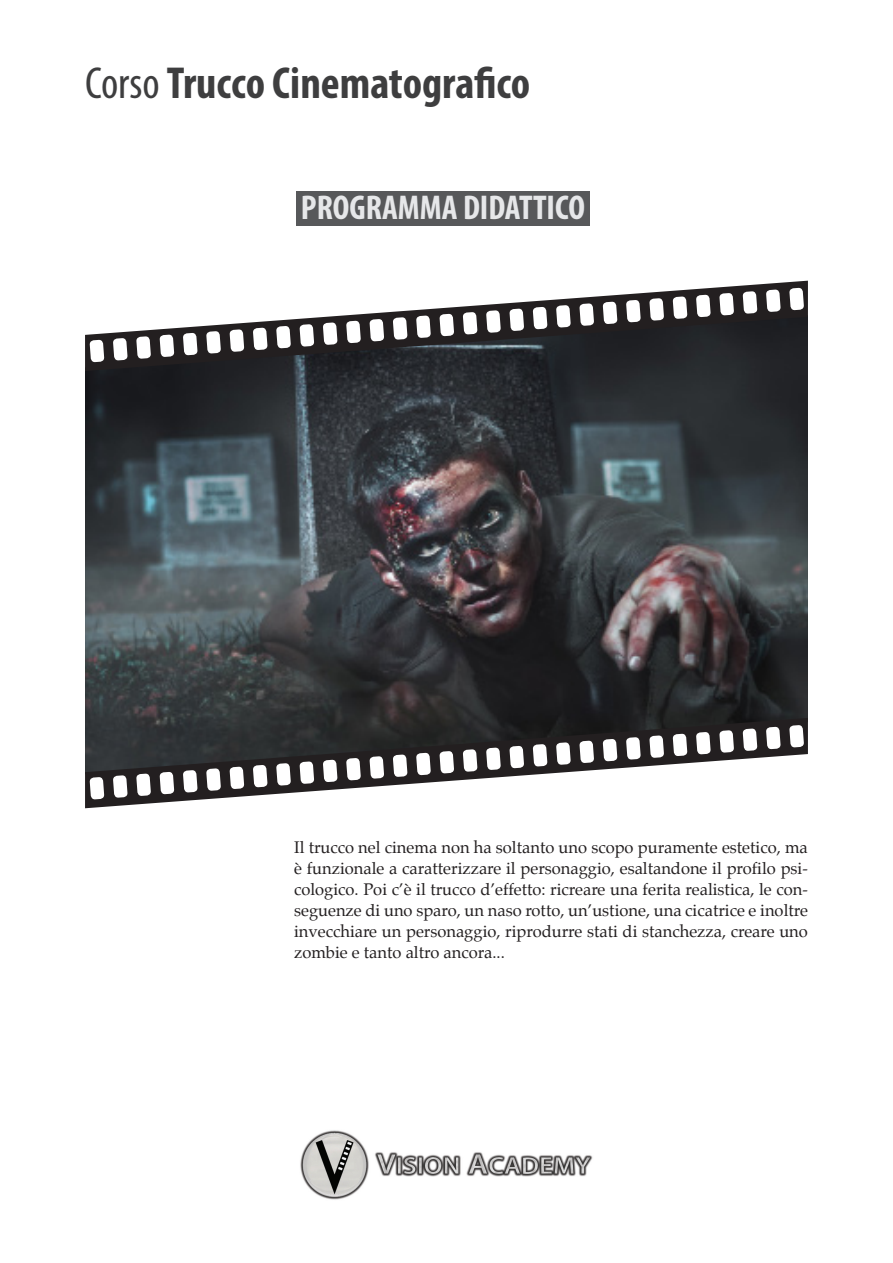
<style>
.page{position:relative;width:893px;height:1263px;background:#fff}
.page>*{position:absolute;margin:0;border:0;box-sizing:border-box;transform-origin:0 0}
.Titoli{font:700 condensed 45px "Myriad Pro";color:#3e3e3f}
.Intestazione{font:700 condensed 34.5px "Myriad Pro";color:#e6e7e9}
.Testo{font:16.5px/21px "Palatino";color:#231f20;text-align:justify}
.s1{font-weight:400}
</style>
<div class="page">
<img style="left:85px;top:371px;width:723px;height:347px">
<img style="left:300px;top:1130px;width:293px;height:70px">
<svg style="left:85px;top:281px;width:723px;height:90px"></svg>
<svg style="left:85px;top:718px;width:723px;height:90px"></svg>
<svg style="left:89px;top:340px;width:15px;height:22px"></svg>
<svg style="left:113px;top:338px;width:15px;height:23px"></svg>
<svg style="left:136px;top:336px;width:15px;height:23px"></svg>
<svg style="left:159px;top:334px;width:15px;height:23px"></svg>
<svg style="left:183px;top:333px;width:15px;height:22px"></svg>
<svg style="left:206px;top:331px;width:15px;height:23px"></svg>
<svg style="left:229px;top:329px;width:15px;height:23px"></svg>
<svg style="left:253px;top:327px;width:15px;height:23px"></svg>
<svg style="left:276px;top:326px;width:15px;height:23px"></svg>
<svg style="left:299px;top:324px;width:15px;height:23px"></svg>
<svg style="left:323px;top:322px;width:15px;height:23px"></svg>
<svg style="left:346px;top:320px;width:15px;height:23px"></svg>
<svg style="left:369px;top:319px;width:15px;height:23px"></svg>
<svg style="left:393px;top:317px;width:15px;height:23px"></svg>
<svg style="left:416px;top:315px;width:15px;height:23px"></svg>
<svg style="left:439px;top:314px;width:15px;height:22px"></svg>
<svg style="left:463px;top:312px;width:15px;height:23px"></svg>
<svg style="left:486px;top:310px;width:15px;height:23px"></svg>
<svg style="left:509px;top:308px;width:15px;height:23px"></svg>
<svg style="left:533px;top:307px;width:15px;height:22px"></svg>
<svg style="left:556px;top:305px;width:15px;height:23px"></svg>
<svg style="left:579px;top:303px;width:15px;height:23px"></svg>
<svg style="left:603px;top:301px;width:15px;height:23px"></svg>
<svg style="left:626px;top:300px;width:15px;height:23px"></svg>
<svg style="left:649px;top:298px;width:15px;height:23px"></svg>
<svg style="left:673px;top:296px;width:14px;height:23px"></svg>
<svg style="left:696px;top:294px;width:15px;height:23px"></svg>
<svg style="left:719px;top:293px;width:15px;height:23px"></svg>
<svg style="left:742px;top:291px;width:15px;height:23px"></svg>
<svg style="left:766px;top:289px;width:15px;height:23px"></svg>
<svg style="left:789px;top:288px;width:15px;height:22px"></svg>
<svg style="left:89px;top:777px;width:15px;height:23px"></svg>
<svg style="left:113px;top:775px;width:15px;height:23px"></svg>
<svg style="left:136px;top:773px;width:15px;height:23px"></svg>
<svg style="left:159px;top:772px;width:15px;height:22px"></svg>
<svg style="left:183px;top:770px;width:15px;height:23px"></svg>
<svg style="left:206px;top:768px;width:15px;height:23px"></svg>
<svg style="left:229px;top:766px;width:15px;height:23px"></svg>
<svg style="left:253px;top:765px;width:15px;height:22px"></svg>
<svg style="left:276px;top:763px;width:15px;height:23px"></svg>
<svg style="left:299px;top:761px;width:15px;height:23px"></svg>
<svg style="left:323px;top:759px;width:15px;height:23px"></svg>
<svg style="left:346px;top:758px;width:15px;height:22px"></svg>
<svg style="left:369px;top:756px;width:15px;height:23px"></svg>
<svg style="left:393px;top:754px;width:15px;height:23px"></svg>
<svg style="left:416px;top:752px;width:15px;height:23px"></svg>
<svg style="left:439px;top:751px;width:15px;height:23px"></svg>
<svg style="left:463px;top:749px;width:15px;height:23px"></svg>
<svg style="left:486px;top:747px;width:15px;height:23px"></svg>
<svg style="left:509px;top:746px;width:15px;height:22px"></svg>
<svg style="left:533px;top:744px;width:15px;height:23px"></svg>
<svg style="left:556px;top:742px;width:15px;height:23px"></svg>
<svg style="left:579px;top:740px;width:15px;height:23px"></svg>
<svg style="left:603px;top:739px;width:15px;height:22px"></svg>
<svg style="left:626px;top:737px;width:15px;height:23px"></svg>
<svg style="left:649px;top:735px;width:15px;height:23px"></svg>
<svg style="left:673px;top:733px;width:14px;height:23px"></svg>
<svg style="left:696px;top:732px;width:15px;height:23px"></svg>
<svg style="left:719px;top:730px;width:15px;height:23px"></svg>
<svg style="left:742px;top:728px;width:15px;height:23px"></svg>
<svg style="left:766px;top:726px;width:15px;height:23px"></svg>
<svg style="left:789px;top:725px;width:15px;height:23px"></svg>
<div style="left:296px;top:191px;width:294px;height:34px;background:#57585a"></div>
<p class="Titoli" style="left:85px;top:54px;width:447px"><span class="s1">Corso</span> Trucco Cinematografico</p>
<p class="Intestazione" style="left:301px;top:186px;width:286px">PROGRAMMA DIDATTICO</p>
<p class="Testo" style="left:294px;top:837px;width:515px">Il trucco nel cinema non ha soltanto uno scopo puramente estetico, ma è funzionale a caratterizzare il personaggio, esaltandone il profilo psi&shy;cologico. Poi c’è il trucco d’effetto: ricreare una ferita realistica, le con&shy;seguenze di uno sparo, un naso rotto, un’ustione, una cicatrice e inoltre invecchiare un personaggio, riprodurre stati di stanchezza, creare uno zombie e tanto altro ancora...</p>
</div>
